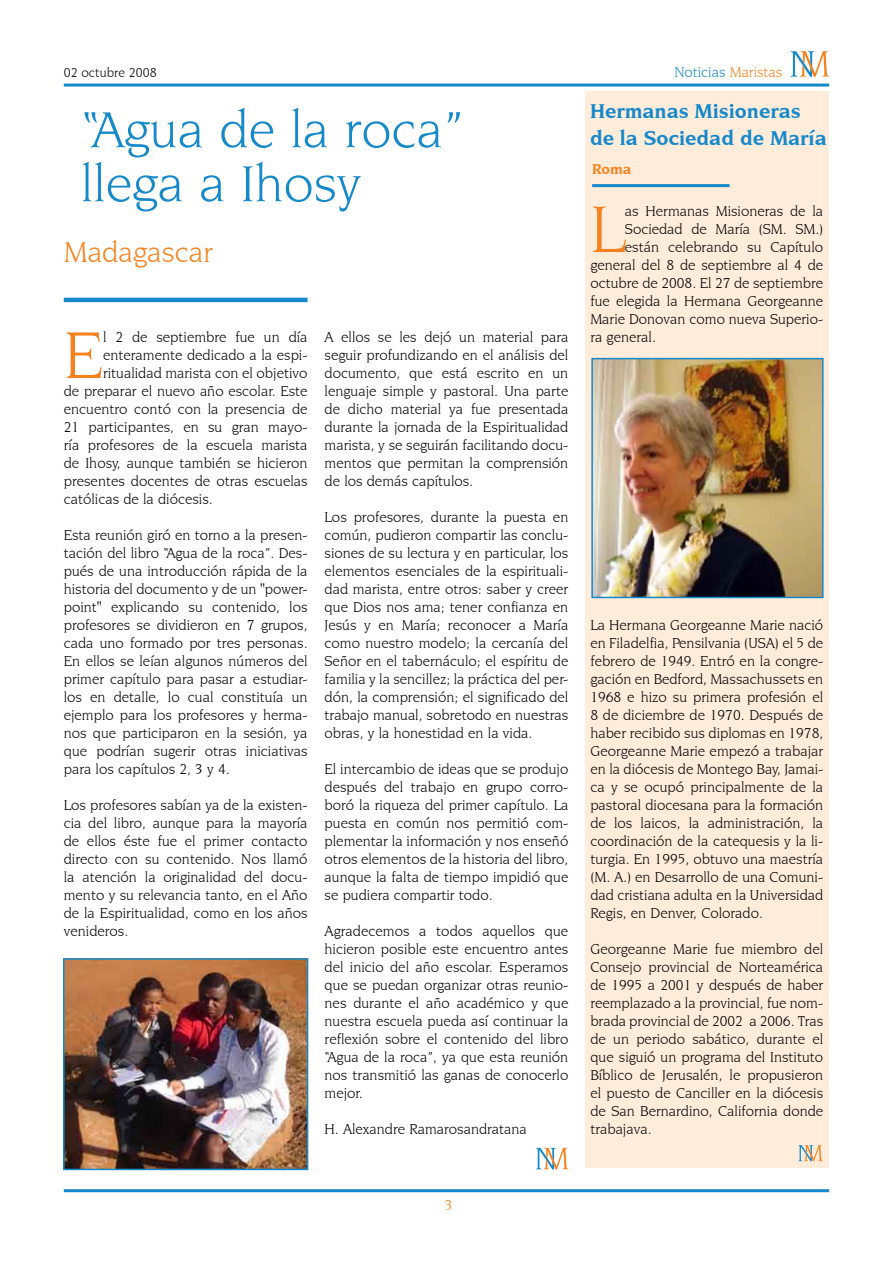
<style>
.page{position:relative;width:893px;height:1263px;background:#fff}
.page>*{position:absolute;margin:0;border:0;box-sizing:border-box;transform-origin:0 0}
.t1{font:70.05px "Novarese IT Cby BT";color:#f5821f}
.t2{font:54px/54px "Novarese IT Cby BT";color:#1689ca}
.t3{font:30px "Novarese IT Cby BT";color:#f5821f}
.t4{font:700 21px/27px "Novarese IT Cby BT";color:#1689ca}
.t5{font:15px/18px "Novarese IT Cby BT";color:#000;text-align:justify}
.t6{font:15px "Novarese IT Cby BT";color:#1689ca}
.t7{font:700 15px "Novarese IT Cby BT";color:#f5821f}
.t8{font:13.5px "Novarese IT Cby BT";color:#000}
.s1{color:#f5821f}
</style>
<div class="page">
<hr style="left:64px;top:1189px;width:765px;height:3px;background:#1689ca">
<hr style="left:64px;top:298px;width:244px;height:4px;background:#1689ca">
<hr style="left:64px;top:84px;width:765px;height:3px;background:#1689ca">
<svg style="left:791px;top:51px;width:38px;height:26px"></svg>
<svg style="left:536px;top:1148px;width:32px;height:21px"></svg>
<div style="left:585px;top:91px;width:244px;height:1077px;background:#ffecdb"></div>
<hr style="left:592px;top:184px;width:138px;height:3px;background:#1689ca">
<svg style="left:798px;top:1145px;width:25px;height:16px"></svg>
<img style="left:66px;top:961px;width:239px;height:206px">
<div style="left:63px;top:958px;width:245px;height:212px;border:2px solid #1689ca"></div>
<img style="left:594px;top:361px;width:227px;height:234px">
<div style="left:591px;top:358px;width:233px;height:240px;border:2px solid #1689ca"></div>
<p class="t8" style="left:64px;top:64px;width:94px">02 octubre 2008</p>
<p class="t6" style="left:674px;top:63px;width:110px">Noticias <span class="s1">Maristas</span></p>
<h2 class="t2" style="left:81px;top:102px;width:384px">“Agua de la roca” llega a Ihosy</h2>
<h3 class="t3" style="left:64px;top:235px;width:151px">Madagascar</h3>
<h1 class="t1" style="left:64px;top:314px;width:41px">E</h1>
<p class="t5" style="left:103px;top:328px;width:206px">l 2 de septiembre fue un día</p>
<p class="t5" style="left:103px;top:346px;width:206px">enteramente dedicado a la espi-</p>
<p class="t5" style="left:103px;top:364px;width:206px">ritualidad marista con el objetivo</p>
<p class="t5" style="left:64px;top:382px;width:245px">de preparar el nuevo año escolar. Este</p>
<p class="t5" style="left:64px;top:400px;width:245px">encuentro contó con la presencia de</p>
<p class="t5" style="left:64px;top:418px;width:245px">21 participantes, en su gran mayo-</p>
<p class="t5" style="left:64px;top:436px;width:245px">ría profesores de la escuela marista</p>
<p class="t5" style="left:64px;top:454px;width:245px">de Ihosy, aunque también se hicieron</p>
<p class="t5" style="left:64px;top:472px;width:245px">presentes docentes de otras escuelas</p>
<p class="t5" style="left:64px;top:490px;width:150px">católicas de la diócesis.</p>
<p class="t5" style="left:64px;top:526px;width:245px">Esta reunión giró en torno a la presen&shy;tación del libro “Agua de la roca”. Des&shy;pués de una introducción rápida de la historia del documento y de un "power&shy;point" explicando su contenido, los profesores se dividieron en 7 grupos, cada uno formado por tres personas.<br>En ellos se leían algunos números del primer capítulo para pasar a estudiar&shy;los en detalle, lo cual constituía un ejemplo para los profesores y herma&shy;nos que participaron en la sesión, ya que podrían sugerir otras iniciativas para los capítulos 2, 3 y 4.</p>
<p class="t5" style="left:64px;top:796px;width:245px">Los profesores sabían ya de la existen&shy;cia del libro, aunque para la mayoría de ellos éste fue el primer contacto directo con su contenido. Nos llamó la atención la originalidad del docu&shy;mento y su relevancia tanto, en el Año de la Espiritualidad, como en los años venideros.</p>
<p class="t5" style="left:325px;top:328px;width:245px">A ellos se les dejó un material para seguir profundizando en el análisis del documento, que está escrito en un lenguaje simple y pastoral. Una parte de dicho material ya fue presentada durante la jornada de la Espiritualidad marista, y se seguirán facilitando docu&shy;mentos que permitan la comprensión de los demás capítulos.</p>
<p class="t5" style="left:325px;top:508px;width:245px">Los profesores, durante la puesta en común, pudieron compartir las conclu&shy;siones de su lectura y en particular, los elementos esenciales de la espirituali&shy;dad marista, entre otros: saber y creer que Dios nos ama; tener confianza en Jesús y en María; reconocer a María como nuestro modelo; la cercanía del Señor en el tabernáculo; el espíritu de familia y la sencillez; la práctica del per&shy;dón, la comprensión; el significado del trabajo manual, sobretodo en nuestras obras, y la honestidad en la vida.</p>
<p class="t5" style="left:325px;top:760px;width:245px">El intercambio de ideas que se produjo después del trabajo en grupo corro&shy;boró la riqueza del primer capítulo. La puesta en común nos permitió com&shy;plementar la información y nos enseñó otros elementos de la historia del libro, aunque la falta de tiempo impidió que se pudiera compartir todo.</p>
<p class="t5" style="left:325px;top:922px;width:245px">Agradecemos a todos aquellos que hicieron posible este encuentro antes del inicio del año escolar. Esperamos que se puedan organizar otras reunio&shy;nes durante el año académico y que nuestra escuela pueda así continuar la reflexión sobre el contenido del libro “Agua de la roca”, ya que esta reunión nos transmitió las ganas de conocerlo mejor.</p>
<p class="t5" style="left:325px;top:1120px;width:204px">H. Alexandre Ramarosandratana</p>
<h3 class="t4" style="left:590px;top:97px;width:238px">Hermanas Misioneras de la Sociedad de María</h3>
<p class="t7" style="left:592px;top:160px;width:41px">Roma</p>
<h1 class="t1" style="left:590px;top:188px;width:36px">L</h1>
<p class="t5" style="left:625px;top:202px;width:200px">as Hermanas Misioneras de la</p>
<p class="t5" style="left:625px;top:220px;width:200px">Sociedad de María (SM. SM.)</p>
<p class="t5" style="left:625px;top:238px;width:200px">están celebrando su Capítulo</p>
<p class="t5" style="left:590px;top:256px;width:234px">general del 8 de septiembre al 4 de</p>
<p class="t5" style="left:590px;top:274px;width:234px">octubre de 2008. El 27 de septiembre</p>
<p class="t5" style="left:590px;top:292px;width:234px">fue elegida la Hermana Georgeanne</p>
<p class="t5" style="left:590px;top:310px;width:234px">Marie Donovan como nueva Superio-</p>
<p class="t5" style="left:590px;top:328px;width:67px">ra general.</p>
<p class="t5" style="left:590px;top:616px;width:234px">La Hermana Georgeanne Marie nació en Filadelfia, Pensilvania (USA) el 5 de febrero de 1949. Entró en la congre&shy;gación en Bedford, Massachussets en 1968 e hizo su primera profesión el 8 de diciembre de 1970. Después de haber recibido sus diplomas en 1978, Georgeanne Marie empezó a trabajar en la diócesis de Montego Bay, Jamai&shy;ca y se ocupó principalmente de la pastoral diocesana para la formación de los laicos, la administración, la coordinación de la catequesis y la li&shy;turgia. En 1995, obtuvo una maestría (M. A.) en Desarrollo de una Comuni&shy;dad cristiana adulta en la Universidad Regis, en Denver, Colorado.</p>
<p class="t5" style="left:590px;top:940px;width:234px">Georgeanne Marie fue miembro del Consejo provincial de Norteamérica de 1995 a 2001 y después de haber reemplazado a la provincial, fue nom&shy;brada provincial de 2002 a 2006. Tras de un periodo sabático, durante el que siguió un programa del Instituto Bíblico de Jerusalén, le propusieron el puesto de Canciller en la diócesis de San Bernardino, California donde trabajava.</p>
</div>
